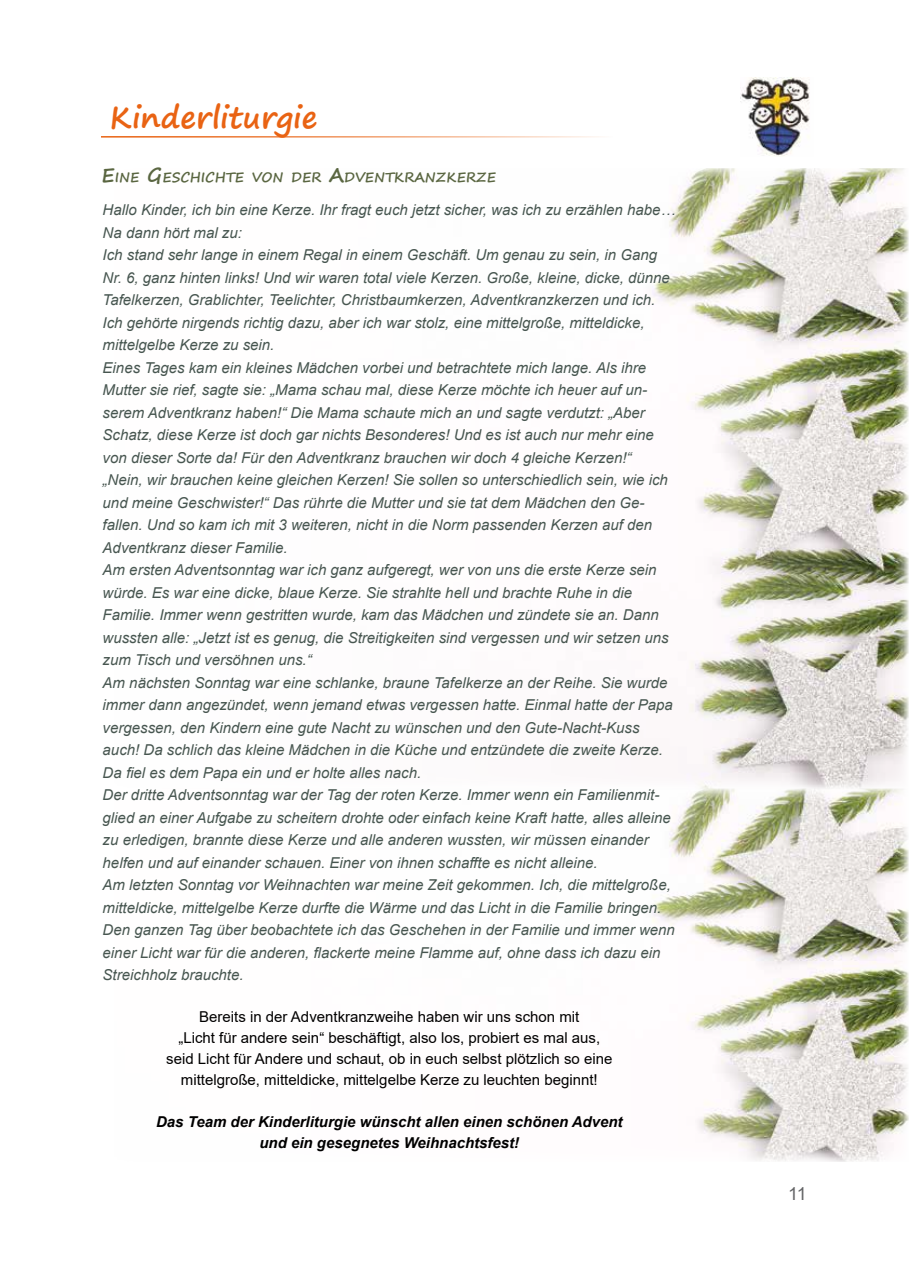
<style>
.page{position:relative;width:910px;height:1280px;background:#fff}
.page>*{position:absolute;margin:0;border:0;box-sizing:border-box;transform-origin:0 0}
.t1{font:700 30px "Segoe Print";color:#e96313}
.t2{font:18px "Arial";color:#646567}
.t3{font:italic 15px/22.5px "Arial";color:#475650}
.t4{font:15px/21px "Arial";color:#000;text-align:center}
.t5{font:italic 700 15px/21px "Arial";color:#000;text-align:center}
.t6{font:700 13.65px "Segoe Print";color:#5a6641}
.s1{font-size:19.5px}
</style>
<div class="page">
<img style="left:652px;top:168px;width:257px;height:994px">
<hr style="left:101px;top:136px;width:512px;height:2px;background:#e96313">
<img style="left:741px;top:78px;width:69px;height:78px">
<h1 class="t1" style="left:110px;top:89px;width:209px">Kinderliturgie</h1>
<p class="t6" style="left:102px;top:165px;width:396px"><span class="s1">E</span>INE <span class="s1">G</span>ESCHICHTE VON DER <span class="s1">A</span>DVENTKRANZKERZE</p>
<p class="t3" style="left:103px;top:199px;width:574px">Hallo Kinder, ich bin eine Kerze. Ihr fragt euch jetzt sicher, was ich zu erzählen habe… Na dann hört mal zu:<br>Ich stand sehr lange in einem Regal in einem Geschäft. Um genau zu sein, in Gang Nr. 6, ganz hinten links! Und wir waren total viele Kerzen. Große, kleine, dicke, dünne Tafelkerzen, Grablichter, Teelichter, Christbaumkerzen, Adventkranzkerzen und ich.<br>Ich gehörte nirgends richtig dazu, aber ich war stolz, eine mittelgroße, mitteldicke, mittelgelbe Kerze zu sein.<br>Eines Tages kam ein kleines Mädchen vorbei und betrachtete mich lange. Als ihre Mutter sie rief, sagte sie: „Mama schau mal, diese Kerze möchte ich heuer auf un&shy;serem Adventkranz haben!“ Die Mama schaute mich an und sagte verdutzt: „Aber Schatz, diese Kerze ist doch gar nichts Besonderes! Und es ist auch nur mehr eine von dieser Sorte da! Für den Adventkranz brauchen wir doch 4 gleiche Kerzen!“<br>„Nein, wir brauchen keine gleichen Kerzen! Sie sollen so unterschiedlich sein, wie ich und meine Geschwister!“ Das rührte die Mutter und sie tat dem Mädchen den Ge&shy;fallen. Und so kam ich mit 3 weiteren, nicht in die Norm passenden Kerzen auf den Adventkranz dieser Familie.<br>Am ersten Adventsonntag war ich ganz aufgeregt, wer von uns die erste Kerze sein würde. Es war eine dicke, blaue Kerze. Sie strahlte hell und brachte Ruhe in die Familie. Immer wenn gestritten wurde, kam das Mädchen und zündete sie an. Dann wussten alle: „Jetzt ist es genug, die Streitigkeiten sind vergessen und wir setzen uns zum Tisch und versöhnen uns.“<br>Am nächsten Sonntag war eine schlanke, braune Tafelkerze an der Reihe. Sie wurde immer dann angezündet, wenn jemand etwas vergessen hatte. Einmal hatte der Papa vergessen, den Kindern eine gute Nacht zu wünschen und den Gute-Nacht-Kuss auch! Da schlich das kleine Mädchen in die Küche und entzündete die zweite Kerze.<br>Da fiel es dem Papa ein und er holte alles nach.<br>Der dritte Adventsonntag war der Tag der roten Kerze. Immer wenn ein Familienmit&shy;glied an einer Aufgabe zu scheitern drohte oder einfach keine Kraft hatte, alles alleine zu erledigen, brannte diese Kerze und alle anderen wussten, wir müssen einander helfen und auf einander schauen. Einer von ihnen schaffte es nicht alleine.<br>Am letzten Sonntag vor Weihnachten war meine Zeit gekommen. Ich, die mittelgroße, mitteldicke, mittelgelbe Kerze durfte die Wärme und das Licht in die Familie bringen.<br>Den ganzen Tag über beobachtete ich das Geschehen in der Familie und immer wenn einer Licht war für die anderen, flackerte meine Flamme auf, ohne dass ich dazu ein Streichholz brauchte.</p>
<p class="t4" style="left:166px;top:1006px;width:448px">Bereits in der Adventkranzweihe haben wir uns schon mit<br>„Licht für andere sein“ beschäftigt, also los, probiert es mal aus, seid Licht für Andere und schaut, ob in euch selbst plötzlich so eine mittelgroße, mitteldicke, mittelgelbe Kerze zu leuchten beginnt!</p>
<p class="t5" style="left:156px;top:1112px;width:468px">Das Team der Kinderliturgie wünscht allen einen schönen Advent und ein gesegnetes Weihnachtsfest!</p>
<p class="t2" style="left:788px;top:1181px;width:20px">11</p>
</div>
